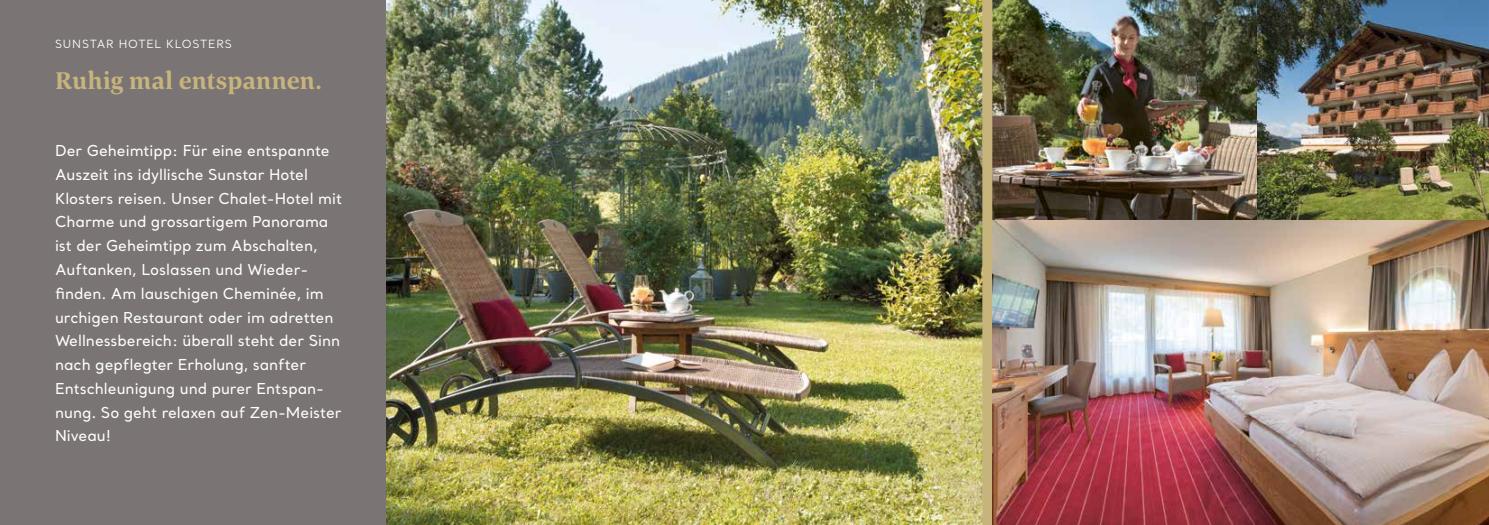
<style>
.page{position:relative;width:1489px;height:525px;background:#fff}
.page>*{position:absolute;margin:0;border:0;box-sizing:border-box;transform-origin:0 0}
.t1{font:700 25px "Corda";letter-spacing:.01em;color:#c7b47c}
.t2{font:500 15px/23.8px "Santral";color:#fff}
.t3{font:11.25px "Santral";letter-spacing:.065em;color:#fff}
</style>
<div class="page">
<img style="left:385px;top:0;width:597px;height:524px">
<div style="left:0;top:0;width:385px;height:524px;background:#7a7474"></div>
<img style="left:992px;top:0;width:496px;height:524px">
<div style="left:982px;top:0;width:10px;height:524px;background:#c7b47c"></div>
<p class="t3" style="left:55px;top:37px;width:178px">SUNSTAR HOTEL KLOSTERS</p>
<h1 class="t1" style="left:55px;top:64px;width:268px">Ruhig mal entspannen.</h1>
<p class="t2" style="left:55px;top:138px;width:288px">Der Geheimtipp: Für eine entspannte Auszeit ins idyllische Sunstar Hotel Klosters reisen. Unser Chalet-Hotel mit Charme und grossartigem Panorama ist der Geheimtipp zum Abschalten, Auftanken, Loslassen und Wieder&shy;finden. Am lauschigen Cheminée, im urchigen Restaurant oder im adretten Wellnessbereich: überall steht der Sinn nach gepflegter Erholung, sanfter Entschleunigung und purer Entspan&shy;nung. So geht relaxen auf Zen-Meister Niveau!</p>
</div>
